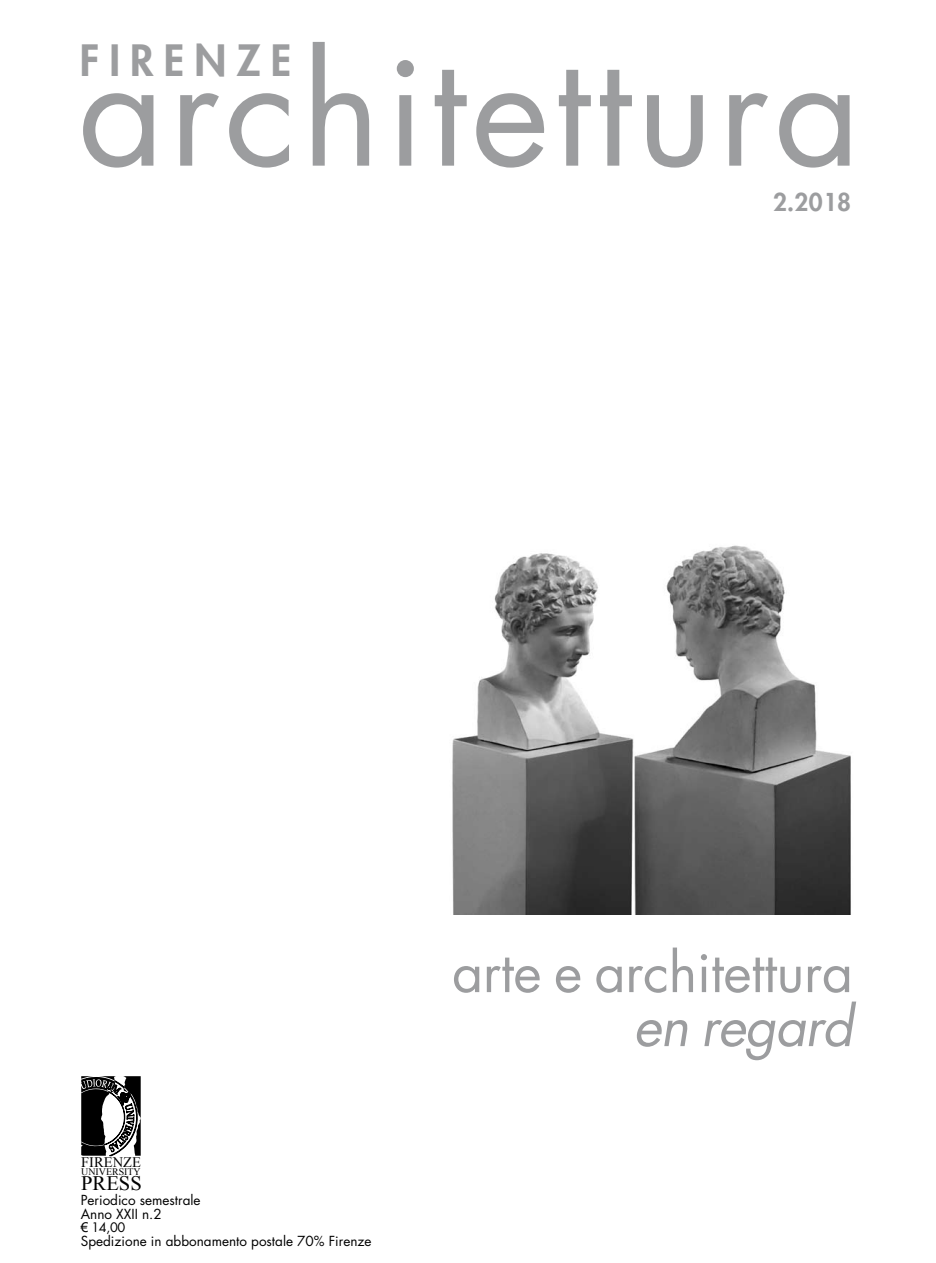
<style>
.page{position:relative;width:936px;height:1263px;background:#fff}
.page>*{position:absolute;margin:0;border:0;box-sizing:border-box;transform-origin:0 0}
.t1{font:150px "Futura";letter-spacing:.035em;color:#9c9d9f}
.t2{font:54px "Futura";letter-spacing:-.005em;color:#9c9d9f}
.t3{font:italic 54px "Futura";letter-spacing:-.02em;color:#9c9d9f}
.t4{font:800 42px "Futura";letter-spacing:.24em;color:#9c9d9f}
.t5{font:800 24px "Futura";color:#9c9d9f}
.t6{font:20.55px "Times New Roman";color:#000}
.t7{font:14.55px "Times New Roman";color:#000}
.t8{font:13.5px/13.5px "Futura";color:#000}
.t9{font:12.75px "Futura";color:#000}
.t10{font:9.9px "Times New Roman";color:#000}
.s1{font-family:"Arial";font-size:13.5px}
</style>
<div class="page">
<img style="left:452px;top:545px;width:399px;height:369px">
<svg style="left:81px;top:1076px;width:60px;height:80px"></svg>
<h1 class="t1" style="left:78px;top:7px;width:784px">architettura</h1>
<h3 class="t4" style="left:80px;top:32px;width:213px">FIRENZE</h3>
<h3 class="t5" style="left:773px;top:186px;width:79px">2.2018</h3>
<p class="t7" style="left:81px;top:1152px;width:61px">FIRENZE</p>
<p class="t10" style="left:81px;top:1164px;width:61px">UNIVERSITY</p>
<h3 class="t6" style="left:81px;top:1169px;width:62px">PRESS</h3>
<p class="t8" style="left:81px;top:1193px;width:121px">Periodico semestrale<br>Anno XXII n.2</p>
<p class="t9" style="left:81px;top:1219px;width:46px"><span class="s1">€</span> 14,00</p>
<p class="t8" style="left:81px;top:1234px;width:292px">Spedizione in abbonamento postale 70% Firenze</p>
<h2 class="t2" style="left:452px;top:935px;width:402px">arte e architettura</h2>
<h2 class="t3" style="left:633px;top:989px;width:221px">en regard</h2>
</div>
